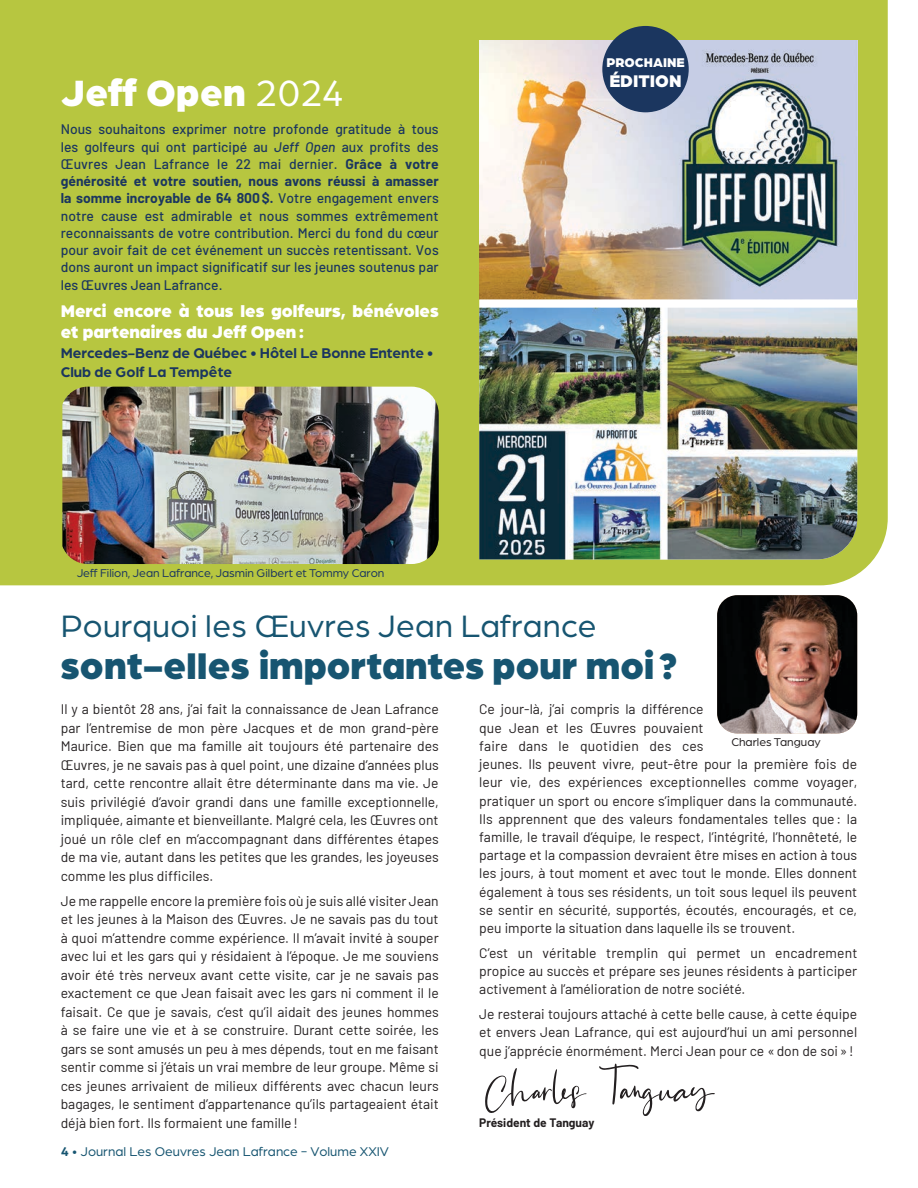
<style>
.page{position:relative;width:918px;height:1188px;background:#fff}
.page>*{position:absolute;margin:0;border:0;box-sizing:border-box;transform-origin:0 0}
.t1{font:81px "Amsterdam";color:#231f20}
.t2{font:900 39px "Arboria";color:#175571}
.t3{font:900 39px "Arboria";letter-spacing:.01em;color:#fff}
.t4{font:33px "Arboria";letter-spacing:.01em;color:#175571}
.t5{font:900 18px/21px "Arboria";color:#fff}
.t6{font:700 15px/19.5px "Arboria";color:#1b365f}
.t7{font:13.8px/18.5px "Barlow";color:#231f20;text-align:justify}
.t8{font:500 13.8px/17.2px "Barlow";color:#1b365f;text-align:justify}
.t9{font:13.5px "Arboria";color:#175571}
.t10{font:900 13.5px "Arboria";color:#fff}
.t11{font:12px "Arboria";color:#1b365f}
.t12{font:700 12px "Barlow";color:#231f20}
.t13{font:12px "Arboria";color:#231f20}
.s1{font-weight:400}
.s2{font-style:italic}
.s3{font-weight:700}
</style>
<div class="page">
<div style="left:0;top:0;width:888px;height:585px;background:#b7c640"></div>
<img style="left:62px;top:387px;width:377px;height:177px">
<img style="left:479px;top:40px;width:378px;height:259px">
<svg style="left:479px;top:299px;width:378px;height:9px"></svg>
<img style="left:479px;top:308px;width:378px;height:251px">
<div style="left:602px;top:26px;width:87px;height:86px;background:#1b365f;border-radius:50%"></div>
<img style="left:717px;top:595px;width:140px;height:139px">
<h2 class="t3" style="left:61px;top:65px;width:285px">Jeff Open <span class="s1">2024</span></h2>
<p class="t8" style="left:61px;top:120px;width:380px">Nous souhaitons exprimer notre profonde gratitude à tous les golfeurs qui ont participé au <span class="s2">Jeff Open</span> aux profits des Œuvres Jean Lafrance le 22 mai dernier. <span class="s3">Grâce à votre générosité et votre soutien, nous avons réussi à amasser la somme incroyable de 64 800$.</span> Votre engagement envers notre cause est admirable et nous sommes extrêmement reconnaissants de votre contribution. Merci du fond du cœur pour avoir fait de cet événement un succès retentissant. Vos dons auront un impact significatif sur les jeunes soutenus par les Œuvres Jean Lafrance.</p>
<h3 class="t5" style="left:61px;top:300px;width:379px">Merci encore à tous les golfeurs, bénévoles et partenaires du Jeff Open:</h3>
<p class="t6" style="left:61px;top:342px;width:374px">Mercedes-Benz de Québec • Hôtel Le Bonne Entente •<br>Club de Golf La Tempête</p>
<p class="t11" style="left:77px;top:565px;width:309px">Jeff Filion, Jean Lafrance, Jasmin Gilbert et Tommy Caron</p>
<p class="t10" style="left:606px;top:53px;width:80px">PROCHAINE</p>
<h3 class="t5" style="left:609px;top:69px;width:74px">ÉDITION</h3>
<h3 class="t4" style="left:61px;top:605px;width:537px">Pourquoi les Œuvres Jean Lafrance</h3>
<h2 class="t2" style="left:61px;top:638px;width:618px">sont-elles importantes pour moi ?</h2>
<p class="t7" style="left:61px;top:699px;width:380px">Il y a bientôt 28 ans, j’ai fait la connaissance de Jean Lafrance par l’entremise de mon père Jacques et de mon grand-père Maurice. Bien que ma famille ait toujours été partenaire des Œuvres, je ne savais pas à quel point, une dizaine d’années plus tard, cette rencontre allait être déterminante dans ma vie. Je suis privilégié d’avoir grandi dans une famille exceptionnelle, impliquée, aimante et bienveillante. Malgré cela, les Œuvres ont joué un rôle clef en m’accompagnant dans différentes étapes de ma vie, autant dans les petites que les grandes, les joyeuses comme les plus difficiles.</p>
<p class="t7" style="left:61px;top:891px;width:380px">Je me rappelle encore la première fois où je suis allé visiter Jean et les jeunes à la Maison des Œuvres. Je ne savais pas du tout à quoi m’attendre comme expérience. Il m’avait invité à souper avec lui et les gars qui y résidaient à l’époque. Je me souviens avoir été très nerveux avant cette visite, car je ne savais pas exactement ce que Jean faisait avec les gars ni comment il le faisait. Ce que je savais, c’est qu’il aidait des jeunes hommes à se faire une vie et à se construire. Durant cette soirée, les gars se sont amusés un peu à mes dépends, tout en me faisant sentir comme si j’étais un vrai membre de leur groupe. Même si ces jeunes arrivaient de milieux différents avec chacun leurs bagages, le sentiment d’appartenance qu’ils partageaient était déjà bien fort. Ils formaient une famille!</p>
<p class="t7" style="left:479px;top:699px;width:380px;text-align:left">Ce jour-là, j’ai compris la différence<br>que Jean et les Œuvres pouvaient<br>faire dans le quotidien des ces<br>jeunes. Ils peuvent vivre, peut-être pour la première fois de leur vie, des expériences exceptionnelles comme voyager, pratiquer un sport ou encore s’impliquer dans la communauté.<br>Ils apprennent que des valeurs fondamentales telles que: la famille, le travail d’équipe, le respect, l’intégrité, l’honnêteté, le partage et la compassion devraient être mises en action à tous les jours, à tout moment et avec tout le monde. Elles donnent également à tous ses résidents, un toit sous lequel ils peuvent se sentir en sécurité, supportés, écoutés, encouragés, et ce, peu importe la situation dans laquelle ils se trouvent.</p>
<p class="t7" style="left:479px;top:943px;width:380px">C’est un véritable tremplin qui permet un encadrement propice au succès et prépare ses jeunes résidents à participer activement à l’amélioration de notre société.</p>
<p class="t7" style="left:479px;top:1004px;width:380px">Je resterai toujours attaché à cette belle cause, à cette équipe et envers Jean Lafrance, qui est aujourd’hui un ami personnel que j’apprécie énormément. Merci Jean pour ce «don de soi»!</p>
<h1 class="t1" style="left:479px;top:1054px;width:233px">Charles Tanguay</h1>
<p class="t12" style="left:479px;top:1114px;width:117px">Président de Tanguay</p>
<p class="t13" style="left:731px;top:734px;width:91px">Charles Tanguay</p>
<p class="t9" style="left:61px;top:1142px;width:330px"><span class="s3">4</span> • Journal Les Oeuvres Jean Lafrance - Volume XXIV</p>
</div>
